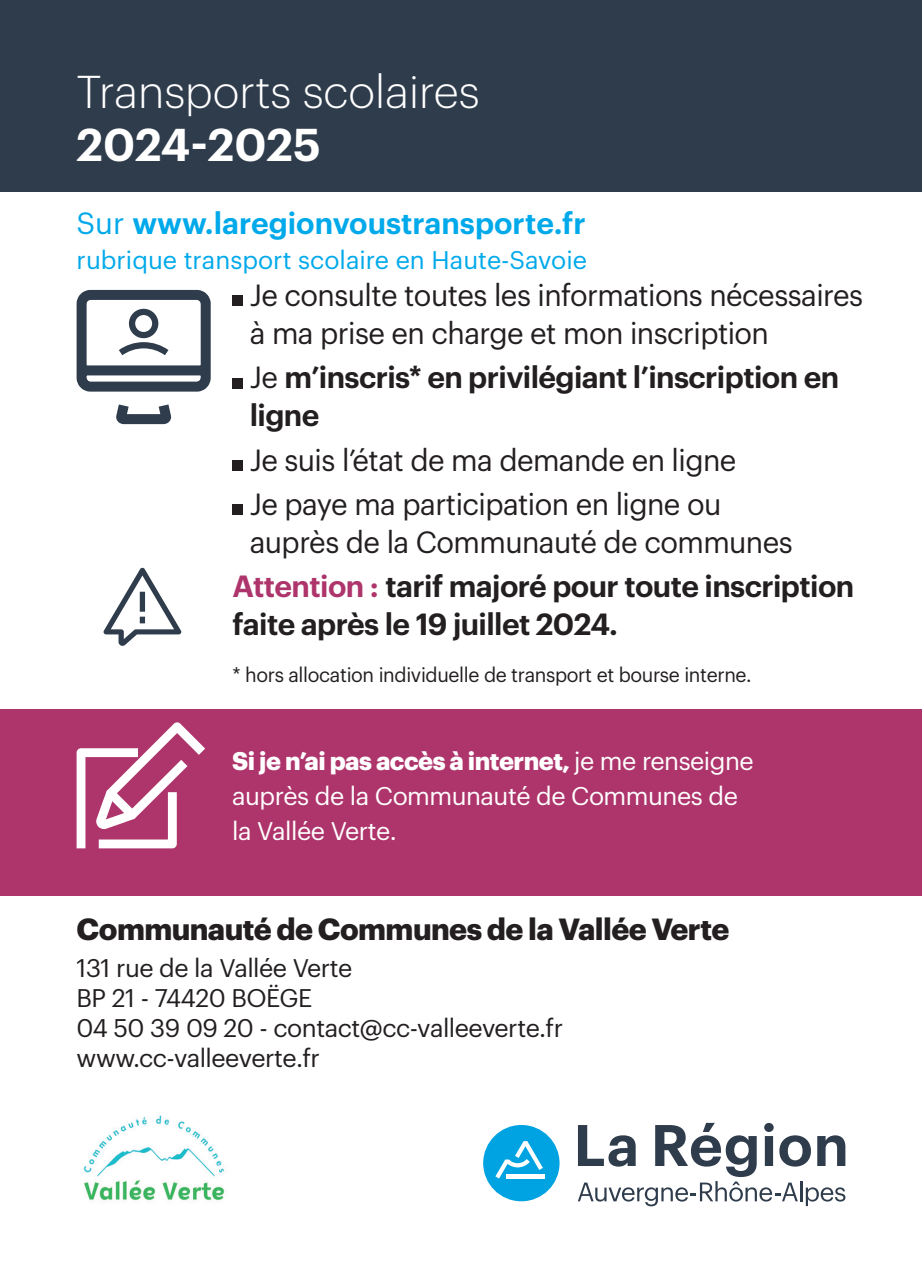
<style>
.page{position:relative;width:922px;height:1276px;background:#fff}
.page>*{position:absolute;margin:0;border:0;box-sizing:border-box;transform-origin:0 0}
.t1{font:300 45px "Graphik";color:#fff}
.t2{font:600 45px "Graphik";color:#fff}
.TEXTEbase{font:30px/37.5px "Graphik";letter-spacing:-.02em;color:#231f20}
.TEXTEbase-2{font:600 30px/37.5px "Graphik";letter-spacing:-.02em;color:#231f20}
.TEXTEbase-3{font:700 30px "Graphik";letter-spacing:-.02em;color:#231f20}
.TEXTEbase-4{font:600 30px "Graphik";color:#00a9ea}
.TEXTEbase-5{font:25px/30px "Graphik";letter-spacing:-.02em;color:#231f20}
.TEXTEbase-6{font:25px/35px "Graphik";letter-spacing:-.02em;color:#fff}
.TEXTEbase-7{font:25px "Graphik";color:#00a9ea}
.TEXTEbase-8{font:20px "Graphik";letter-spacing:-.02em;color:#231f20}
.s1{font-weight:400}
.s2{color:#ae356b}
.s3{font-weight:700}
</style>
<div class="page">
<div style="left:0;top:709px;width:921px;height:186px;background:#ae356b"></div>
<svg style="left:77px;top:722px;width:128px;height:126px"></svg>
<svg style="left:577px;top:1123px;width:268px;height:83px"></svg>
<div style="left:483px;top:1125px;width:76px;height:76px;background:#00a3e1;border-radius:50%"></div>
<hr style="left:506px;top:1174px;width:39px;height:4px;background:#fff">
<svg style="left:495px;top:1141px;width:47px;height:37px"></svg>
<div style="left:0;top:0;width:921px;height:191px;background:#2f3c4c"></div>
<div style="left:232px;top:296px;width:11px;height:10px;background:#231f20"></div>
<div style="left:232px;top:378px;width:11px;height:10px;background:#231f20"></div>
<div style="left:232px;top:460px;width:11px;height:10px;background:#231f20"></div>
<div style="left:232px;top:504px;width:11px;height:11px;background:#231f20"></div>
<svg style="left:76px;top:289px;width:135px;height:136px"></svg>
<svg style="left:103px;top:568px;width:78px;height:78px"></svg>
<img style="left:83px;top:1115px;width:142px;height:86px">
<p class="t1" style="left:77px;top:59px;width:405px">Transports scolaires</p>
<p class="t2" style="left:77px;top:110px;width:246px">2024-2025</p>
<p class="TEXTEbase-4" style="left:77px;top:200px;width:510px"><span class="s1">Sur</span> www.laregionvoustransporte.fr</p>
<p class="TEXTEbase-7" style="left:77px;top:241px;width:511px">rubrique transport scolaire en Haute-Savoie</p>
<p class="TEXTEbase" style="left:250px;top:274px;width:614px">Je consulte toutes les informations nécessaires à ma prise en charge et mon inscription</p>
<p class="TEXTEbase-2" style="left:250px;top:356px;width:590px"><span class="s1">Je</span> m’inscris* en privilégiant l’inscription en ligne</p>
<p class="TEXTEbase" style="left:250px;top:438px;width:488px">Je suis l’état de ma demande en ligne</p>
<p class="TEXTEbase" style="left:250px;top:483px;width:544px">Je paye ma participation en ligne ou auprès de la Communauté de communes</p>
<p class="TEXTEbase-2" style="left:232px;top:565px;width:623px"><span class="s2">Attention :</span> tarif majoré pour toute inscription faite après le 19 juillet 2024.</p>
<p class="TEXTEbase-8" style="left:232px;top:659px;width:520px">* hors allocation individuelle de transport et bourse interne.</p>
<p class="TEXTEbase-6" style="left:232px;top:741px;width:523px"><span class="s3">Si je n’ai pas accès à internet,</span> je me renseigne auprès de la Communauté de Communes de la Vallée Verte.</p>
<p class="TEXTEbase-3" style="left:77px;top:905px;width:654px">Communauté de Communes de la Vallée Verte</p>
<p class="TEXTEbase-5" style="left:77px;top:950px;width:277px">131 rue de la Vallée Verte<br>BP 21 - 74420 BOËGE</p>
<p class="TEXTEbase-5" style="left:77px;top:1010px;width:488px">04 50 39 09 20 - contact@cc-valleeverte.fr</p>
<p class="TEXTEbase-5" style="left:77px;top:1040px;width:245px">www.cc-valleeverte.fr</p>
</div>
